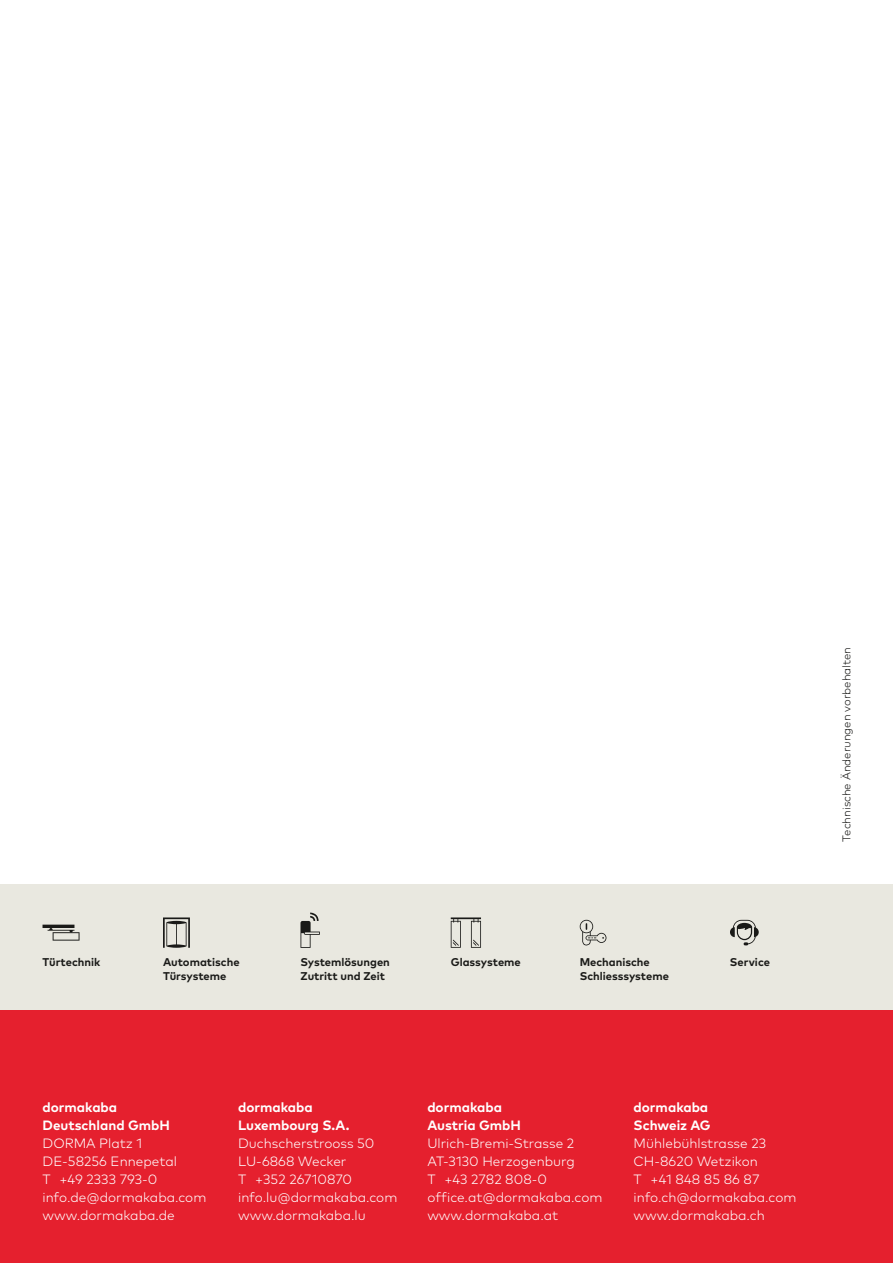
<style>
.page{position:relative;width:893px;height:1263px;background:#fff}
.page>*{position:absolute;margin:0;border:0;box-sizing:border-box;transform-origin:0 0}
.t1{font:300 13.5px/18px "Mark Pro";color:#fff}
.t2{font:700 13.5px/18px "Mark Pro";color:#fff}
.t3{font:700 11.25px/14.2px "Mark Pro";color:#1a1a18}
.t4{font:300 11.25px "Mark Pro";color:#1a1a18}
</style>
<div class="page">
<div style="left:0;top:884px;width:893px;height:126px;background:#e9e8e0"></div>
<div style="left:0;top:1010px;width:893px;height:253px;background:#e5202e"></div>
<svg style="left:43px;top:925px;width:37px;height:16px"></svg>
<svg style="left:163px;top:917px;width:27px;height:31px"></svg>
<svg style="left:300px;top:912px;width:20px;height:36px"></svg>
<svg style="left:451px;top:917px;width:30px;height:31px"></svg>
<svg style="left:580px;top:920px;width:26px;height:25px"></svg>
<svg style="left:730px;top:920px;width:29px;height:25px"></svg>
<p class="t3" style="left:43px;top:953px;width:59px">Türtechnik</p>
<p class="t3" style="left:163px;top:953px;width:78px">Automatische<br>Türsysteme</p>
<p class="t3" style="left:300px;top:953px;width:91px">Systemlösungen<br>Zutritt und Zeit</p>
<p class="t3" style="left:451px;top:953px;width:72px">Glassysteme</p>
<p class="t3" style="left:580px;top:953px;width:91px">Mechanische<br>Schliesssysteme</p>
<p class="t3" style="left:730px;top:953px;width:41px">Service</p>
<p class="t4" style="left:838px;top:841px;width:196px;rotate:-90deg">Technische Änderungen vorbehalten</p>
<p class="t2" style="left:43px;top:1097px;width:129px">dormakaba<br>Deutschland GmbH</p>
<p class="t1" style="left:43px;top:1133px;width:165px">DORMA Platz 1<br>DE-58256 Ennepetal<br>T +49 2333 793-0 info.de@dormakaba.com www.dormakaba.de</p>
<p class="t2" style="left:238px;top:1097px;width:113px">dormakaba<br>Luxembourg S.A.</p>
<p class="t1" style="left:238px;top:1133px;width:161px">Duchscherstrooss 50<br>LU-6868 Wecker<br>T +352 26710870 info.lu@dormakaba.com www.dormakaba.lu</p>
<p class="t2" style="left:427px;top:1097px;width:95px">dormakaba<br>Austria GmbH</p>
<p class="t1" style="left:427px;top:1133px;width:177px">Ulrich-Bremi-Strasse 2<br>AT-3130 Herzogenburg<br>T +43 2782 808-0 office.at@dormakaba.com www.dormakaba.at</p>
<p class="t2" style="left:634px;top:1097px;width:79px">dormakaba<br>Schweiz AG</p>
<p class="t1" style="left:634px;top:1133px;width:164px">Mühlebühlstrasse 23<br>CH-8620 Wetzikon<br>T +41 848 85 86 87 info.ch@dormakaba.com www.dormakaba.ch</p>
</div>
